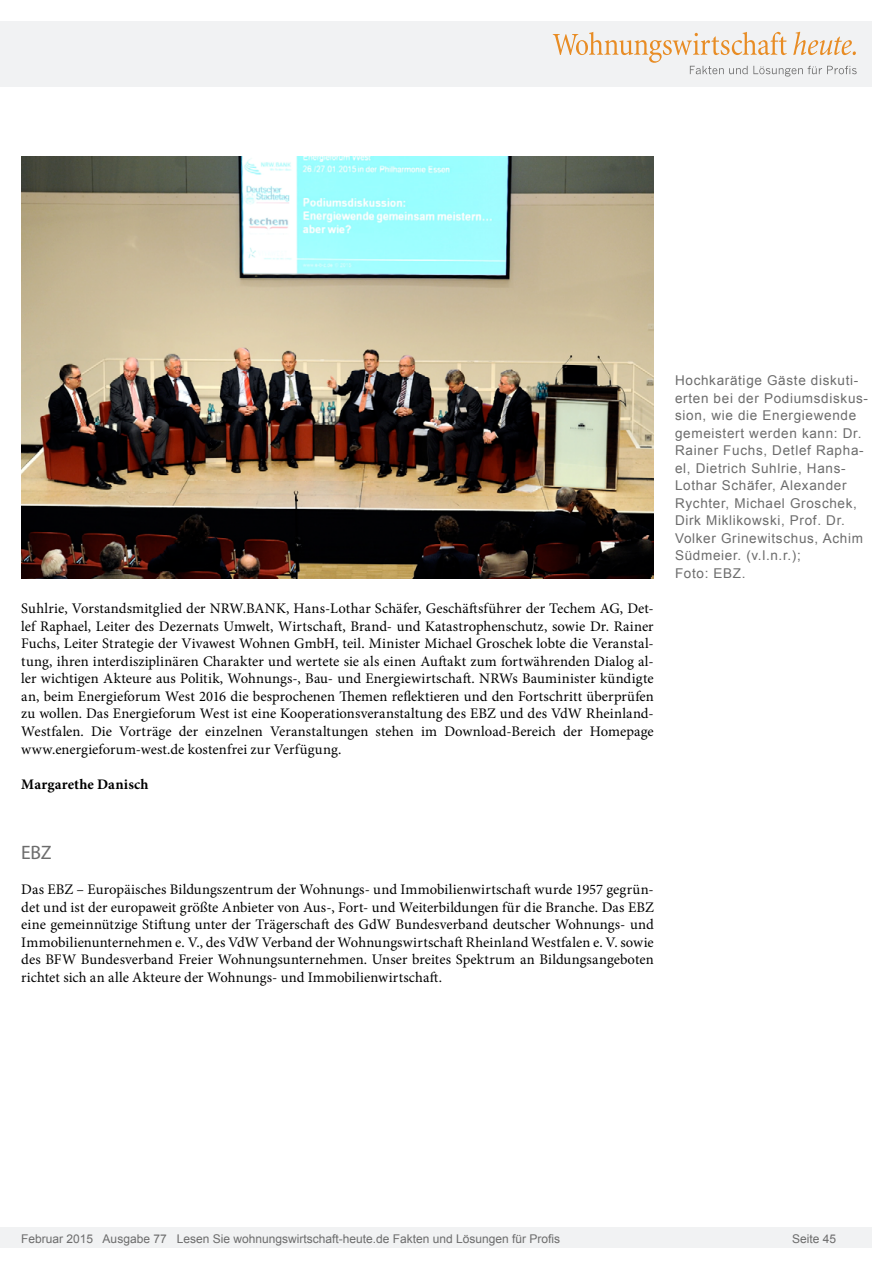
<style>
.page{position:relative;width:893px;height:1263px;background:#fff}
.page>*{position:absolute;margin:0;border:0;box-sizing:border-box;transform-origin:0 0}
.Überschrift_Grau{font:19.5px "Myriad Pro";color:#6c6c6c}
.Fliesstext{font:14.7px/17.5px "Minion Pro";letter-spacing:.005em;color:#000;text-align:justify}
.Fließtext_erste_Zeil{font:14.7px/17.5px "Minion Pro";letter-spacing:.005em;color:#000;text-align:justify}
.AUTOR{font:700 14.7px "Minion Pro";letter-spacing:.01em;color:#000}
.Bildunterschrift{font:13.5px/17.5px "Arial";letter-spacing:.05em;color:#6c6c6c}
.t1{font:12px "Arial";color:#6c6c6c}
</style>
<div class="page">
<div style="left:0;top:1227px;width:872px;height:20px;background:#f1f2f3"></div>
<div style="left:0;top:21px;width:872px;height:66px;background:#f1f2f3"></div>
<svg style="left:553px;top:32px;width:304px;height:45px"></svg>
<img style="left:21px;top:156px;width:633px;height:422px">
<p class="Fliesstext" style="left:21px;top:600px;width:634px">Suhlrie, Vorstandsmitglied der NRW.BANK, Hans-Lothar Schäfer, Geschäftsführer der Techem AG, Det&shy;lef Raphael, Leiter des Dezernats Umwelt, Wirtschaft, Brand- und Katastrophenschutz, sowie Dr. Rainer Fuchs, Leiter Strategie der Vivawest Wohnen GmbH, teil. Minister Michael Groschek lobte die Veranstal&shy;tung, ihren interdisziplinären Charakter und wertete sie als einen Auftakt zum fortwährenden Dialog al&shy;ler wichtigen Akteure aus Politik, Wohnungs-, Bau- und Energiewirtschaft. NRWs Bauminister kündigte an, beim Energieforum West 2016 die besprochenen Themen reflektieren und den Fortschritt überprüfen zu wollen. Das Energieforum West ist eine Kooperationsveranstaltung des EBZ und des VdW Rheinland-Westfalen. Die Vorträge der einzelnen Veranstaltungen stehen im Download-Bereich der Homepage www.energieforum-west.de kostenfrei zur Verfügung.</p>
<p class="AUTOR" style="left:21px;top:773px;width:129px">Margarethe Danisch</p>
<p class="Überschrift_Grau" style="left:21px;top:840px;width:32px">EBZ</p>
<p class="Fließtext_erste_Zeil" style="left:21px;top:880px;width:634px">Das EBZ – Europäisches Bildungszentrum der Wohnungs- und Immobilienwirtschaft wurde 1957 gegrün&shy;det und ist der europaweit größte Anbieter von Aus-, Fort- und Weiterbildungen für die Branche. Das EBZ eine gemeinnützige Stiftung unter der Trägerschaft des GdW Bundesverband deutscher Wohnungs- und Immobilienunternehmen e. V., des VdW Verband der Wohnungswirtschaft Rheinland Westfalen e. V. sowie des BFW Bundesverband Freier Wohnungsunternehmen. Unser breites Spektrum an Bildungsangeboten richtet sich an alle Akteure der Wohnungs- und Immobilienwirtschaft.</p>
<p class="Bildunterschrift" style="left:675px;top:372px;width:195px">Hochkarätige Gäste diskuti&shy;erten bei der Podiumsdiskus&shy;sion, wie die Energiewende gemeistert werden kann: Dr.<br>Rainer Fuchs, Detlef Rapha&shy;el, Dietrich Suhlrie, Hans-<br>Lothar Schäfer, Alexander<br>Rychter, Michael Groschek,<br>Dirk Miklikowski, Prof. Dr.<br>Volker Grinewitschus, Achim<br>Südmeier. (v.l.n.r.);<br>Foto: EBZ.</p>
<p class="t1" style="left:21px;top:1230px;width:540px">Februar 2015 Ausgabe 77 Lesen Sie wohnungswirtschaft-heute.de Fakten und Lösungen für Profis</p>
<p class="t1" style="left:792px;top:1231px;width:46px">Seite 45</p>
</div>
